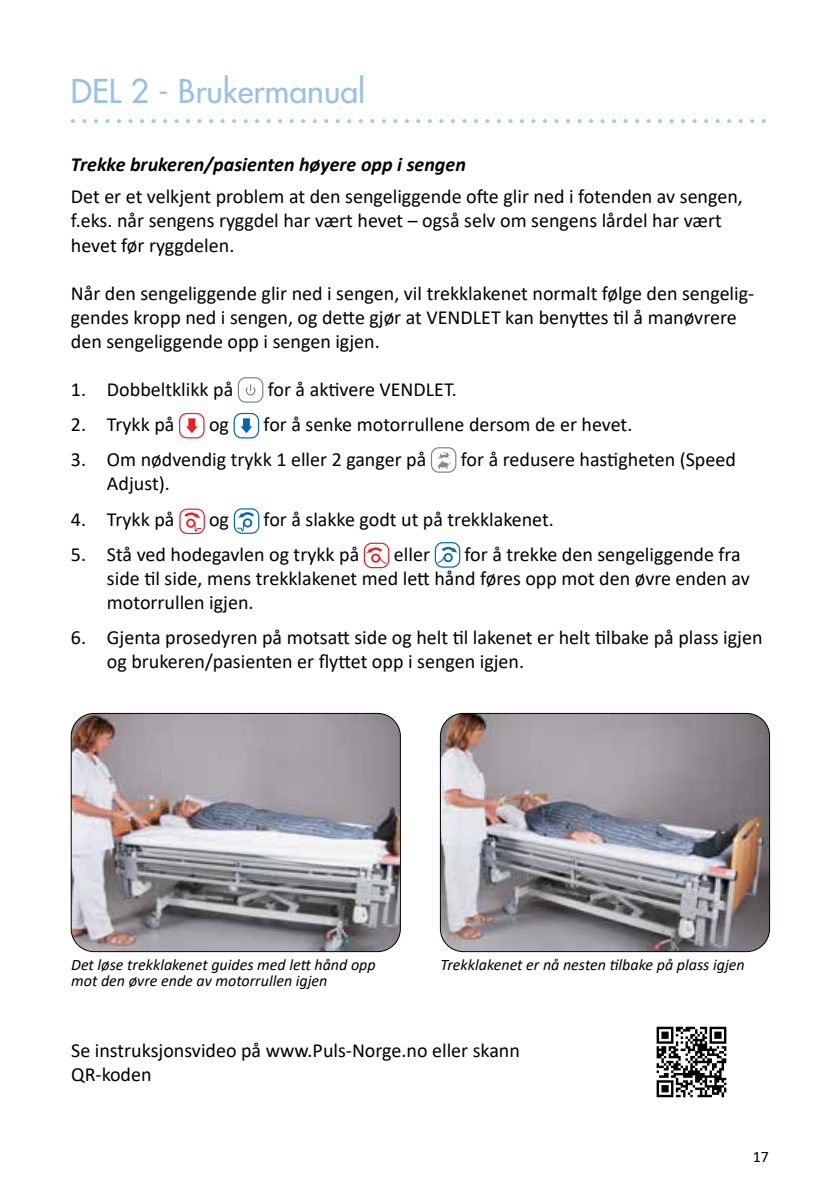
<style>
.page{position:relative;width:840px;height:1191px;background:#fff}
.page>*{position:absolute;margin:0;border:0;box-sizing:border-box;transform-origin:0 0}
.t1{font:32px "Futura";color:#9bc1e7}
.t2{font:20px/24px "Calibri";color:#000}
.t3{font:italic 700 20px "Calibri";color:#000}
.t4{font:italic 16px/16px "Calibri";color:#000}
.t5{font:16px "Calibri";color:#000}
</style>
<div class="page">
<svg style="left:71px;top:119px;width:4px;height:4px"></svg>
<svg style="left:82px;top:119px;width:4px;height:4px"></svg>
<svg style="left:94px;top:119px;width:4px;height:4px"></svg>
<svg style="left:105px;top:119px;width:4px;height:4px"></svg>
<svg style="left:117px;top:119px;width:4px;height:4px"></svg>
<svg style="left:128px;top:119px;width:4px;height:4px"></svg>
<svg style="left:140px;top:119px;width:4px;height:4px"></svg>
<svg style="left:151px;top:119px;width:4px;height:4px"></svg>
<svg style="left:163px;top:119px;width:4px;height:4px"></svg>
<svg style="left:174px;top:119px;width:4px;height:4px"></svg>
<svg style="left:186px;top:119px;width:4px;height:4px"></svg>
<svg style="left:197px;top:119px;width:4px;height:4px"></svg>
<svg style="left:209px;top:119px;width:4px;height:4px"></svg>
<svg style="left:220px;top:119px;width:4px;height:4px"></svg>
<svg style="left:232px;top:119px;width:4px;height:4px"></svg>
<svg style="left:243px;top:119px;width:4px;height:4px"></svg>
<svg style="left:255px;top:119px;width:4px;height:4px"></svg>
<svg style="left:266px;top:119px;width:4px;height:4px"></svg>
<svg style="left:278px;top:119px;width:4px;height:4px"></svg>
<svg style="left:289px;top:119px;width:4px;height:4px"></svg>
<svg style="left:301px;top:119px;width:4px;height:4px"></svg>
<svg style="left:312px;top:119px;width:4px;height:4px"></svg>
<svg style="left:324px;top:119px;width:4px;height:4px"></svg>
<svg style="left:335px;top:119px;width:4px;height:4px"></svg>
<svg style="left:347px;top:119px;width:4px;height:4px"></svg>
<svg style="left:358px;top:119px;width:4px;height:4px"></svg>
<svg style="left:370px;top:119px;width:4px;height:4px"></svg>
<svg style="left:381px;top:119px;width:4px;height:4px"></svg>
<svg style="left:393px;top:119px;width:4px;height:4px"></svg>
<svg style="left:404px;top:119px;width:4px;height:4px"></svg>
<svg style="left:416px;top:119px;width:4px;height:4px"></svg>
<svg style="left:428px;top:119px;width:3px;height:4px"></svg>
<svg style="left:439px;top:119px;width:4px;height:4px"></svg>
<svg style="left:451px;top:119px;width:3px;height:4px"></svg>
<svg style="left:462px;top:119px;width:4px;height:4px"></svg>
<svg style="left:474px;top:119px;width:3px;height:4px"></svg>
<svg style="left:485px;top:119px;width:4px;height:4px"></svg>
<svg style="left:497px;top:119px;width:3px;height:4px"></svg>
<svg style="left:508px;top:119px;width:4px;height:4px"></svg>
<svg style="left:520px;top:119px;width:3px;height:4px"></svg>
<svg style="left:531px;top:119px;width:4px;height:4px"></svg>
<svg style="left:543px;top:119px;width:3px;height:4px"></svg>
<svg style="left:554px;top:119px;width:4px;height:4px"></svg>
<svg style="left:566px;top:119px;width:3px;height:4px"></svg>
<svg style="left:577px;top:119px;width:4px;height:4px"></svg>
<svg style="left:589px;top:119px;width:3px;height:4px"></svg>
<svg style="left:600px;top:119px;width:4px;height:4px"></svg>
<svg style="left:612px;top:119px;width:3px;height:4px"></svg>
<svg style="left:623px;top:119px;width:4px;height:4px"></svg>
<svg style="left:635px;top:119px;width:3px;height:4px"></svg>
<svg style="left:646px;top:119px;width:4px;height:4px"></svg>
<svg style="left:658px;top:119px;width:3px;height:4px"></svg>
<svg style="left:669px;top:119px;width:4px;height:4px"></svg>
<svg style="left:692px;top:119px;width:4px;height:4px"></svg>
<svg style="left:715px;top:119px;width:4px;height:4px"></svg>
<svg style="left:738px;top:119px;width:4px;height:4px"></svg>
<svg style="left:761px;top:119px;width:4px;height:4px"></svg>
<div style="left:238px;top:377px;width:25px;height:26px;border:1px solid #808285;border-radius:7px"></div>
<svg style="left:245px;top:385px;width:11px;height:11px"></svg>
<div style="left:179px;top:413px;width:25px;height:25px;border:1px solid #ed1d24;border-radius:7px"></div>
<svg style="left:186px;top:418px;width:11px;height:15px"></svg>
<div style="left:233px;top:413px;width:26px;height:25px;border:1px solid #0066b3;border-radius:7px"></div>
<svg style="left:240px;top:418px;width:12px;height:15px"></svg>
<div style="left:430px;top:447px;width:26px;height:26px;border:1px solid #808285;border-radius:7px"></div>
<svg style="left:437px;top:452px;width:13px;height:16px"></svg>
<div style="left:179px;top:508px;width:25px;height:26px;border:1px solid #ed1d24;border-radius:7px"></div>
<svg style="left:182px;top:511px;width:20px;height:21px"></svg>
<div style="left:234px;top:508px;width:25px;height:26px;border:1px solid #0066b3;border-radius:7px"></div>
<svg style="left:236px;top:510px;width:20px;height:21px"></svg>
<div style="left:363px;top:543px;width:26px;height:25px;border:1px solid #ed1d24;border-radius:7px"></div>
<svg style="left:366px;top:546px;width:21px;height:18px"></svg>
<div style="left:434px;top:542px;width:26px;height:25px;border:1px solid #0066b3;border-radius:7px"></div>
<svg style="left:436px;top:545px;width:21px;height:18px"></svg>
<img style="left:71px;top:713px;width:329px;height:238px">
<div style="left:71px;top:713px;width:329px;height:239px;border:1px solid #000;border-radius:23px"></div>
<img style="left:440px;top:713px;width:329px;height:238px">
<div style="left:440px;top:713px;width:329px;height:239px;border:1px solid #000;border-radius:23px"></div>
<img style="left:656px;top:1026px;width:71px;height:72px">
<h1 class="t1" style="left:71px;top:70px;width:296px">DEL 2 - Brukermanual</h1>
<p class="t3" style="left:71px;top:150px;width:396px">Trekke brukeren/pasienten høyere opp i sengen</p>
<p class="t2" style="left:71px;top:184px;width:673px">Det er et velkjent problem at den sengeliggende ofte glir ned i fotenden av sengen, f.eks. når sengens ryggdel har vært hevet – også selv om sengens lårdel har vært hevet før ryggdelen.</p>
<p class="t2" style="left:71px;top:280px;width:684px">Når den sengeliggende glir ned i sengen, vil trekklakenet normalt følge den sengelig&shy;gendes kropp ned i sengen, og dette gjør at VENDLET kan benyttes til å manøvrere den sengeliggende opp i sengen igjen.</p>
<p class="t2" style="left:71px;top:376px;width:164px">1. Dobbeltklikk på</p>
<p class="t2" style="left:268px;top:376px;width:190px">for å aktivere VENDLET.</p>
<p class="t2" style="left:71px;top:412px;width:105px">2. Trykk på</p>
<p class="t2" style="left:209px;top:412px;width:21px">og</p>
<p class="t2" style="left:263px;top:412px;width:370px">for å senke motorrullene dersom de er hevet.</p>
<p class="t2" style="left:71px;top:447px;width:357px">3. Om nødvendig trykk 1 eller 2 ganger på</p>
<p class="t2" style="left:460px;top:447px;width:276px">for å redusere hastigheten (Speed</p>
<p class="t2" style="left:107px;top:471px;width:64px">Adjust).</p>
<p class="t2" style="left:71px;top:506px;width:105px">4. Trykk på</p>
<p class="t2" style="left:209px;top:506px;width:21px">og</p>
<p class="t2" style="left:263px;top:506px;width:291px">for å slakke godt ut på trekklakenet.</p>
<p class="t2" style="left:71px;top:542px;width:290px">5. Stå ved hodegavlen og trykk på</p>
<p class="t2" style="left:393px;top:542px;width:38px">eller</p>
<p class="t2" style="left:107px;top:542px;width:644px;text-indent:357px">for å trekke den sengeliggende fra side til side, mens trekklakenet med lett hånd føres opp mot den øvre enden av motorrullen igjen.</p>
<p class="t2" style="left:107px;top:625px;width:656px;text-indent:-36px">6. Gjenta prosedyren på motsatt side og helt til lakenet er helt tilbake på plass igjen og brukeren/pasienten er flyttet opp i sengen igjen.</p>
<p class="t4" style="left:71px;top:956px;width:306px">Det løse trekklakenet guides med lett hånd opp mot den øvre ende av motorrullen igjen</p>
<p class="t4" style="left:440px;top:956px;width:306px">Trekklakenet er nå nesten tilbake på plass igjen</p>
<p class="t2" style="left:71px;top:1037px;width:450px">Se instruksjonsvideo på www.Puls-Norge.no eller skann<br>QR-koden</p>
<p class="t5" style="left:752px;top:1145px;width:18px">17</p>
</div>
